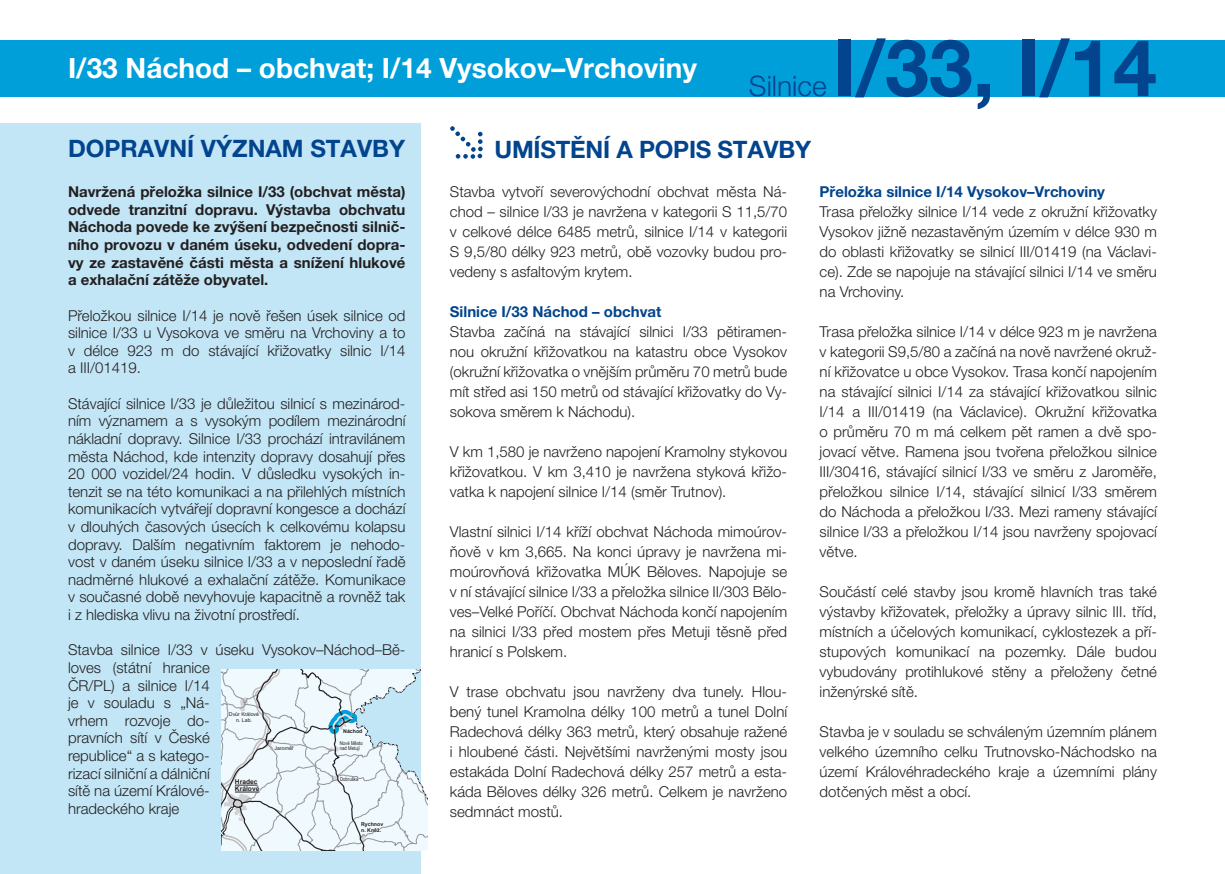
<style>
.page{position:relative;width:1225px;height:874px;background:#fff}
.page>*{position:absolute;margin:0;border:0;box-sizing:border-box;transform-origin:0 0}
.t1{font:700 78.8px "Helvetica Neue LT Pro";color:#02448d}
.t2{font:300 28.2px "Helvetica Neue LT Pro";color:#02448d}
.t3{font:700 28px "Helvetica Neue LT Pro";color:#fff}
.t4{font:700 24px "Helvetica Neue LT Pro";color:#02448d}
.t5{font:300 15px/20px "Helvetica Neue LT Pro";color:#231f20;text-align:justify}
.t6{font:700 15px/17.6px "Helvetica Neue LT Pro";color:#231f20;text-align:justify}
.t7{font:700 15px "Helvetica Neue LT Pro";color:#02448d}
.t8{font:700 6.6px/7px "Arial";color:#231f20}
.t9{font:5.2px/5.4px "Arial Narrow";color:#231f20}
.t10{font:5.2px/5.4px "Arial";color:#231f20;text-align:center}
.t11{font:700 5.2px/5.4px "Arial";color:#231f20}
</style>
<div class="page">
<div style="left:0;top:40px;width:1225px;height:56px;background:#009fda"></div>
<div style="left:0;top:123px;width:421px;height:750px;background:#c3e6f6"></div>
<svg style="left:221px;top:669px;width:206px;height:180px;background:#deeaef"></svg>
<svg style="left:450px;top:126px;width:33px;height:33px"></svg>
<p class="t3" style="left:68px;top:51px;width:630px">I/33 Náchod – obchvat; I/14 Vysokov–Vrchoviny</p>
<p class="t2" style="left:749px;top:69px;width:79px">Silnice</p>
<p class="t4" style="left:68px;top:133px;width:338px">DOPRAVNÍ VÝZNAM STAVBY</p>
<p class="t4" style="left:494px;top:135px;width:318px">UMÍSTĚNÍ A POPIS STAVBY</p>
<p class="t1" style="left:832px;top:19px;width:326px">I/33, I/14</p>
<p class="t6" style="left:68px;top:183px;width:339px">Navržená přeložka silnice I/33 (obchvat města) odvede tranzitní dopravu. Výstavba obchvatu Náchoda povede ke zvýšení bezpečnosti silnič&shy;ního provozu v daném úseku, odvedení dopra&shy;vy ze zastavěné části města a snížení hlukové a exhalační zátěže obyvatel.</p>
<p class="t5" style="left:68px;top:306px;width:339px;line-height:17.6px">Přeložkou silnice I/14 je nově řešen úsek silnice od silnice I/33 u Vysokova ve směru na Vrchoviny a to v délce 923 m do stávající křižovatky silnic I/14 a III/01419.</p>
<p class="t5" style="left:68px;top:394px;width:339px;line-height:17.6px">Stávající silnice I/33 je důležitou silnicí s mezinárod&shy;ním významem a s vysokým podílem mezinárodní nákladní dopravy. Silnice I/33 prochází intravilánem města Náchod, kde intenzity dopravy dosahují přes 20 000 vozidel/24 hodin. V důsledku vysokých in&shy;tenzit se na této komunikaci a na přilehlých místních komunikacích vytvářejí dopravní kongesce a dochází v dlouhých časových úsecích k celkovému kolapsu dopravy. Dalším negativním faktorem je nehodo&shy;vost v daném úseku silnice I/33 a v neposlední řadě nadměrné hlukové a exhalační zátěže. Komunikace v současné době nevyhovuje kapacitně a rovněž tak i z hlediska vlivu na životní prostředí.</p>
<p class="t5" style="left:68px;top:640px;width:339px;line-height:17.6px;text-align:left">Stavba silnice I/33 v úseku Vysokov–Náchod–Bě&shy;loves (státní hranice<br>ČR/PL) a silnice I/14<br>je v souladu s „Ná-<br>vrhem rozvoje do-<br>pravních sítí v České<br>republice“ a s katego-<br>rizací silniční a dálniční<br>sítě na území Králové-<br>hradeckého kraje</p>
<p class="t10" style="left:229px;top:711px;width:32px">Dvůr Králové n. Lab.</p>
<p class="t11" style="left:343px;top:727px;width:21px">Náchod</p>
<p class="t10" style="left:274px;top:745px;width:21px">Jaroměř</p>
<p class="t9" style="left:340px;top:739px;width:24px">Nové Město nad Metují</p>
<p class="t9" style="left:340px;top:776px;width:20px">Dobruška</p>
<p class="t8" style="left:235px;top:778px;width:26px">Hradec<br>Králové</p>
<p class="t11" style="left:361px;top:821px;width:24px">Rychnov n. Kněž.</p>
<p class="t5" style="left:450px;top:181px;width:339px">Stavba vytvoří severovýchodní obchvat města Ná&shy;chod – silnice I/33 je navržena v kategorii S 11,5/70 v celkové délce 6485 metrů, silnice I/14 v kategorii S 9,5/80 délky 923 metrů, obě vozovky budou pro&shy;vedeny s asfaltovým krytem.</p>
<p class="t7" style="left:450px;top:302px;width:213px">Silnice I/33 Náchod – obchvat</p>
<p class="t5" style="left:450px;top:321px;width:339px">Stavba začíná na stávající silnici I/33 pětiramen&shy;nou okružní křižovatkou na katastru obce Vysokov (okružní křižovatka o vnějším průměru 70 metrů bude mít střed asi 150 metrů od stávající křižovatky do Vy&shy;sokova směrem k Náchodu).</p>
<p class="t5" style="left:450px;top:441px;width:339px">V km 1,580 je navrženo napojení Kramolny stykovou křižovatkou. V km 3,410 je navržena styková křižo&shy;vatka k napojení silnice I/14 (směr Trutnov).</p>
<p class="t5" style="left:450px;top:521px;width:339px">Vlastní silnici I/14 kříží obchvat Náchoda mimoúrov&shy;ňově v km 3,665. Na konci úpravy je navržena mi&shy;moúrovňová křižovatka MÚK Běloves. Napojuje se v ní stávající silnice I/33 a přeložka silnice II/303 Bělo&shy;ves–Velké Poříčí. Obchvat Náchoda končí napojením na silnici I/33 před mostem přes Metuji těsně před hranicí s Polskem.</p>
<p class="t5" style="left:450px;top:681px;width:339px">V trase obchvatu jsou navrženy dva tunely. Hlou&shy;bený tunel Kramolna délky 100 metrů a tunel Dolní Radechová délky 363 metrů, který obsahuje ražené i hloubené části. Největšími navrženými mosty jsou estakáda Dolní Radechová délky 257 metrů a esta&shy;káda Běloves délky 326 metrů. Celkem je navrženo sedmnáct mostů.</p>
<p class="t7" style="left:819px;top:182px;width:287px">Přeložka silnice I/14 Vysokov–Vrchoviny</p>
<p class="t5" style="left:819px;top:201px;width:339px">Trasa přeložky silnice I/14 vede z okružní křižovatky Vysokov jižně nezastavěným územím v délce 930 m do oblasti křižovatky se silnicí III/01419 (na Václavi&shy;ce). Zde se napojuje na stávající silnici I/14 ve směru na Vrchoviny.</p>
<p class="t5" style="left:819px;top:321px;width:339px">Trasa přeložka silnice I/14 v délce 923 m je navržena v kategorii S9,5/80 a začíná na nově navržené okruž&shy;ní křižovatce u obce Vysokov. Trasa končí napojením na stávající silnici I/14 za stávající křižovatkou silnic I/14 a III/01419 (na Václavice). Okružní křižovatka o průměru 70 m má celkem pět ramen a dvě spo&shy;jovací větve. Ramena jsou tvořena přeložkou silnice III/30416, stávající silnicí I/33 ve směru z Jaroměře, přeložkou silnice I/14, stávající silnicí I/33 směrem do Náchoda a přeložkou I/33. Mezi rameny stávající silnice I/33 a přeložkou I/14 jsou navrženy spojovací větve.</p>
<p class="t5" style="left:819px;top:581px;width:339px">Součástí celé stavby jsou kromě hlavních tras také výstavby křižovatek, přeložky a úpravy silnic III. tříd, místních a účelových komunikací, cyklostezek a pří&shy;stupových komunikací na pozemky. Dále budou vybudovány protihlukové stěny a přeloženy četné inženýrské sítě.</p>
<p class="t5" style="left:819px;top:721px;width:339px">Stavba je v souladu se schváleným územním plánem velkého územního celku Trutnovsko-Náchodsko na území Královéhradeckého kraje a územními plány dotčených měst a obcí.</p>
</div>
